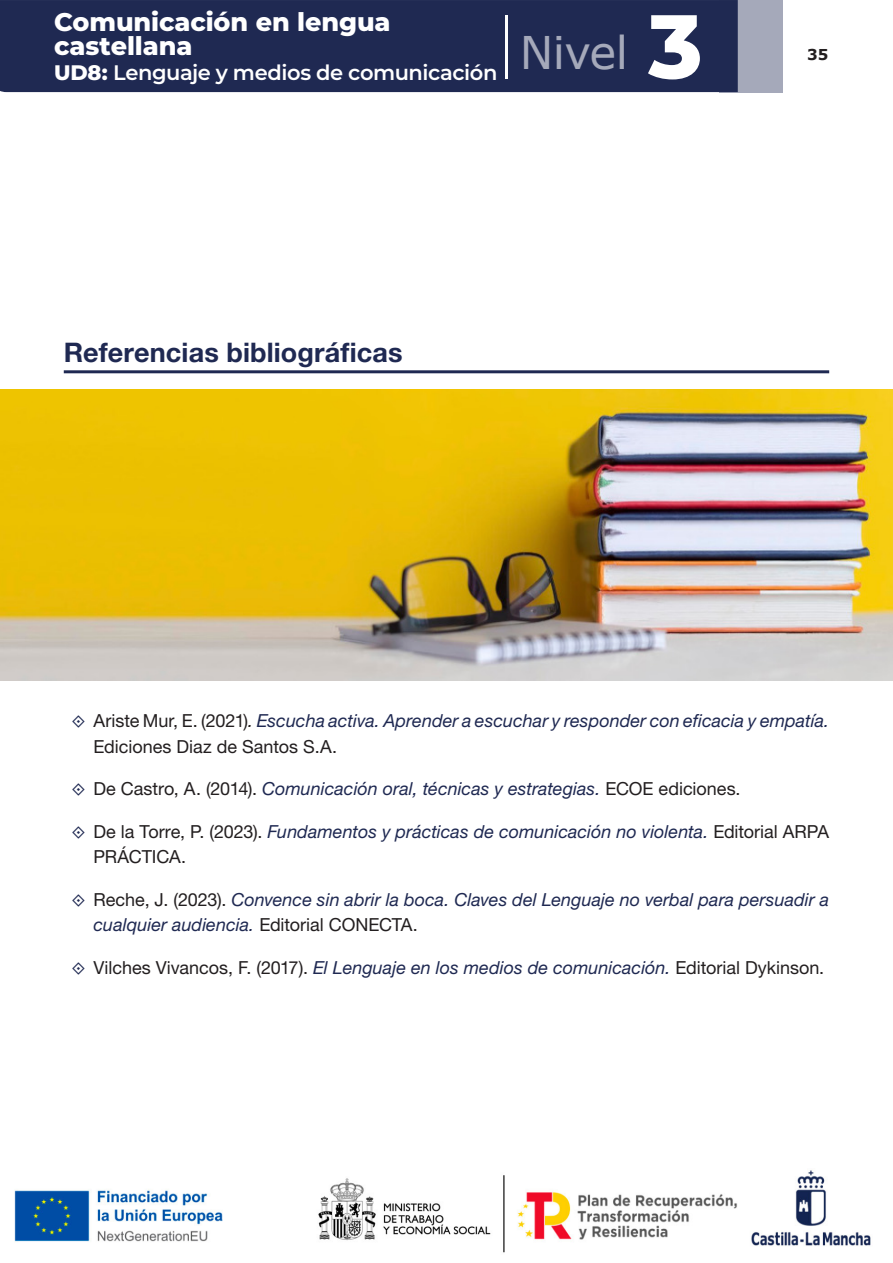
<style>
.page{position:relative;width:893px;height:1263px;background:#fff}
.page>*{position:absolute;margin:0;border:0;box-sizing:border-box;transform-origin:0 0}
.t1{font:45px "Verdana";letter-spacing:-.015em;color:#a5a9ba}
._1__TITULO{font:27px "Helvetica Neue LT 75 Bd";letter-spacing:.005em;color:#1f2952}
.t2{font:800 25.5px/24px "Montserrat";letter-spacing:-.005em;color:#fff}
.t3{font:600 21px "Montserrat";letter-spacing:-.02em;color:#fff}
.t4{font:italic 18px/25.5px "Helvetica Neue";color:#1f2952}
.t5{font:18px "Helvetica Neue LT 55 Rm";color:#231f20}
.t6{font:700 15px "Verdana";color:#231f20}
.s1{font-weight:800}
.s2{font-family:"Montserrat";font-weight:800;font-size:90px;color:#fff}
.s3{font-family:"Helvetica Neue LT 55 Rm";font-style:normal;color:#231f20}
.s4{color:#231f20}
.s5{font-family:"Helvetica Neue";font-style:italic;color:#1f2952}
</style>
<div class="page">
<div style="left:719px;top:0;width:63px;height:92px;background:#a5a9ba"></div>
<div style="left:0;top:0;width:738px;height:92px;background:#1f2952"></div>
<hr style="left:505px;top:16px;width:2px;height:63px;background:#fff">
<img style="left:14px;top:1170px;width:857px;height:83px">
<hr style="left:64px;top:370px;width:765px;height:3px;background:#1f2952">
<img style="left:0;top:389px;width:893px;height:292px">
<h3 class="t2" style="left:54px;top:8px;width:338px">Comunicación en lengua castellana</h3>
<p class="t3" style="left:54px;top:58px;width:445px"><span class="s1">UD8:</span> Lenguaje y medios de comunicación</p>
<h1 class="t1" style="left:520px;top:22px;width:184px">Nivel <span class="s2">3</span></h1>
<p class="_1__TITULO" style="left:64px;top:335px;width:340px">Referencias bibliográficas</p>
<p class="t6" style="left:807px;top:44px;width:23px">35</p>
<p class="t4" style="left:94px;top:708px;width:737px"><span class="s3">Ariste Mur, E. (2021)</span><span class="s4">.</span> Escucha activa. Aprender a escuchar y responder con eficacia y empatía.<br><span class="s3">Ediciones Diaz de Santos S.A.</span></p>
<p class="t4" style="left:94px;top:776px;width:649px"><span class="s3">De Castro, A. (2014).</span> Comunicación oral, técnicas y estrategias. <span class="s3">ECOE ediciones.</span></p>
<p class="t4" style="left:94px;top:818px;width:737px"><span class="s3">De la Torre, P. (2023).</span> Fundamentos y prácticas de comunicación no violenta. <span class="s3">Editorial ARPA<br>PRÁCTICA.</span></p>
<p class="t4" style="left:94px;top:886px;width:737px"><span class="s3">Reche, J. (2023).</span> Convence sin abrir la boca. Claves del Lenguaje no verbal para persuadir a cualquier audiencia. <span class="s3">Editorial CONECTA.</span></p>
<p class="t5" style="left:94px;top:956px;width:732px">Vilches Vivancos, F. (2017). <span class="s5">El Lenguaje en los medios de comunicación.</span> Editorial Dykinson.</p>
</div>
